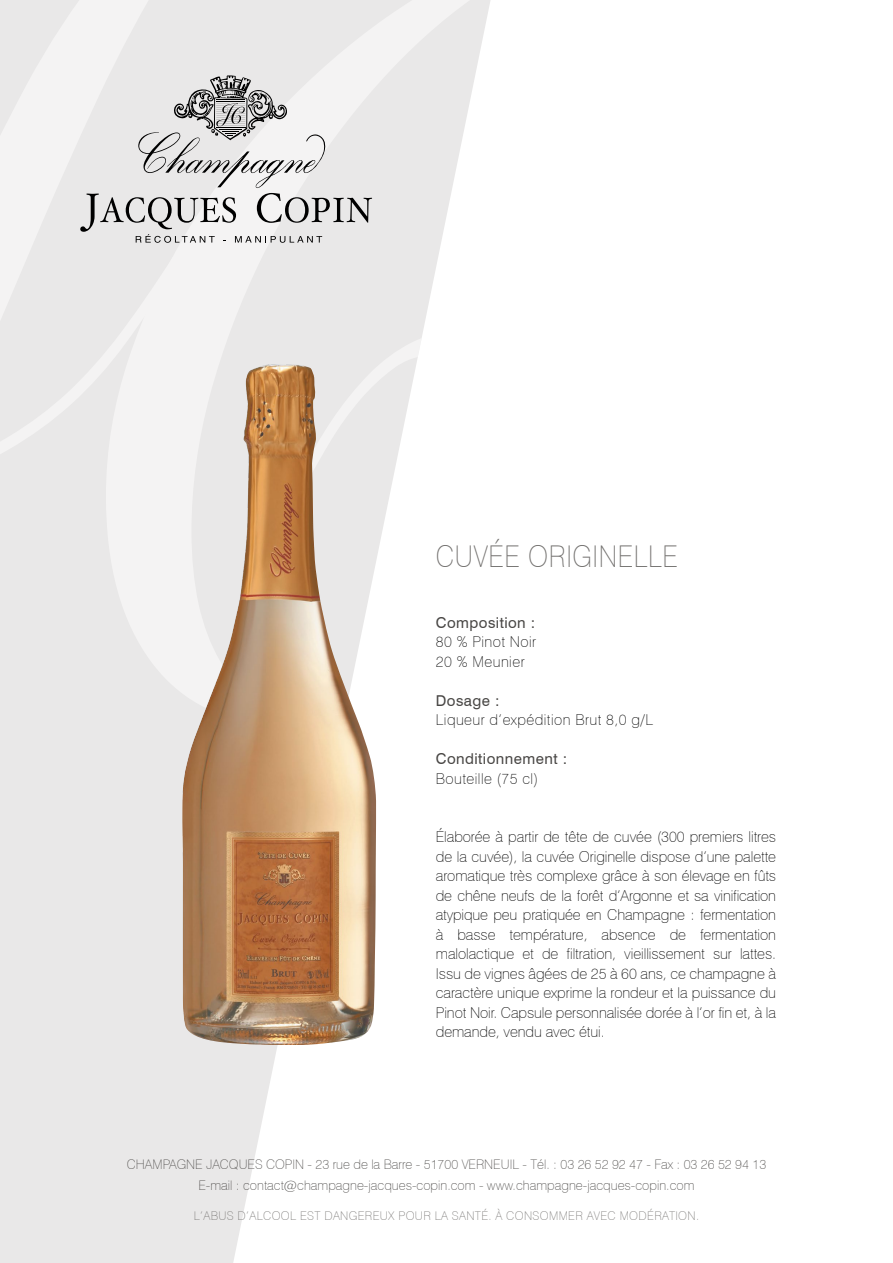
<style>
.page{position:relative;width:893px;height:1263px;background:#fff}
.page>*{position:absolute;margin:0;border:0;box-sizing:border-box;transform-origin:0 0}
.t1{font:100 30px "Swiss 721 BT";letter-spacing:.025em;color:#716f6d;scale:.9 1}
.t2{font:100 15px/19.5px "Swiss 721 BT";letter-spacing:.03em;color:#000}
.t3{font:15px "Swiss 721 BT";letter-spacing:.03em;color:#484644}
.t4{font:100 13.2px/21px "Swiss 721 BT";color:#484644;text-align:center}
.t5{font:100 12px "Swiss 721 BT";letter-spacing:.03em;color:#716f6d}
</style>
<div class="page">
<div style="left:0;top:848px;width:278px;height:415px;background:#e9e8e8"></div>
<svg style="left:0;top:0;width:182px;height:848px;fill:#e9e8e8"></svg>
<svg style="left:106px;top:0;width:385px;height:724px"></svg>
<svg style="left:80px;top:75px;width:292px;height:168px"></svg>
<img style="left:182px;top:364px;width:194px;height:681px">
<h1 class="t1" style="left:436px;top:538px;width:270px">CUVÉE ORIGINELLE</h1>
<p class="t3" style="left:436px;top:613px;width:101px">Composition :</p>
<p class="t2" style="left:436px;top:632px;width:102px">80 % Pinot Noir<br>20 % Meunier</p>
<p class="t3" style="left:436px;top:691px;width:65px">Dosage :</p>
<p class="t2" style="left:436px;top:710px;width:219px">Liqueur d’expédition Brut 8,0 g/L</p>
<p class="t3" style="left:436px;top:750px;width:133px">Conditionnement :</p>
<p class="t2" style="left:436px;top:769px;width:104px">Bouteille (75 cl)</p>
<p class="t2" style="left:436px;top:827px;width:342px;text-align:justify">Élaborée à partir de tête de cuvée (300 premiers litres de la cuvée), la cuvée Originelle dispose d’une palette aromatique très complexe grâce à son élevage en fûts de chêne neufs de la forêt d’Argonne et sa vinification atypique peu pratiquée en Champagne : fermentation à basse température, absence de fermentation malolactique et de filtration, vieillissement sur lattes.<br>Issu de vignes âgées de 25 à 60 ans, ce champagne à caractère unique exprime la rondeur et la puissance du Pinot Noir. Capsule personnalisée dorée à l’or fin et, à la demande, vendu avec étui.</p>
<p class="t4" style="left:127px;top:1153px;width:641px">CHAMPAGNE JACQUES COPIN - 23 rue de la Barre - 51700 VERNEUIL - Tél. : 03 26 52 92 47 - Fax : 03 26 52 94 13<br>E-mail : contact@champagne-jacques-copin.com - www.champagne-jacques-copin.com</p>
<p class="t5" style="left:194px;top:1209px;width:507px">L’ABUS D’ALCOOL EST DANGEREUX POUR LA SANTÉ. À CONSOMMER AVEC MODÉRATION.</p>
</div>
